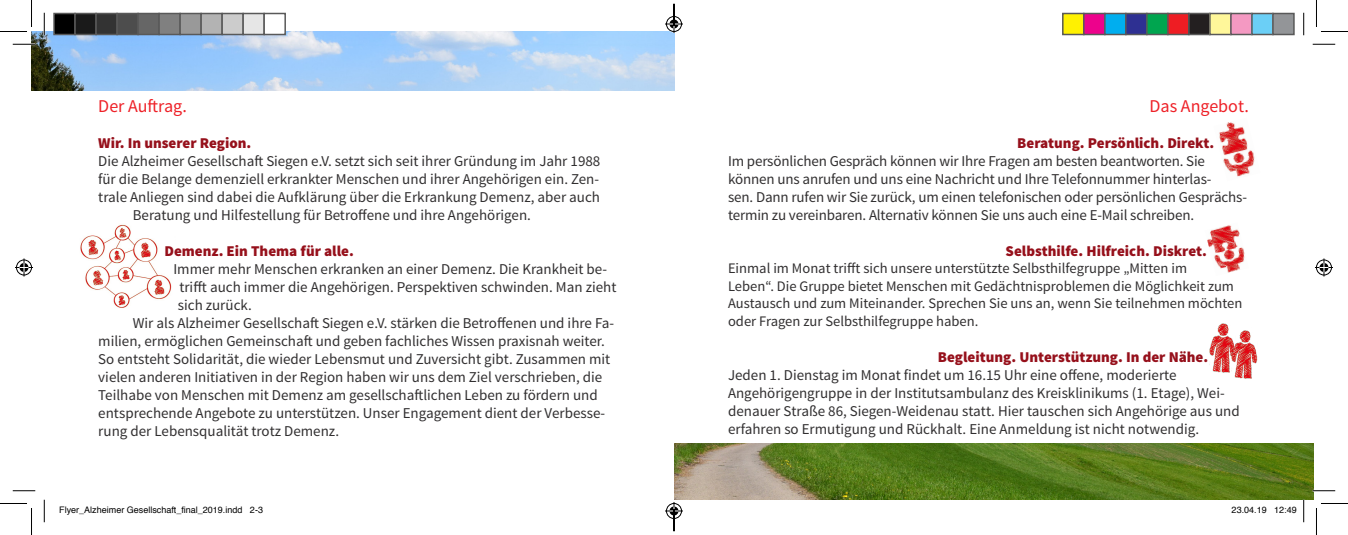
<style>
.page{position:relative;width:1348px;height:535px;background:#fff}
.page>*{position:absolute;margin:0;border:0;box-sizing:border-box;transform-origin:0 0}
.Absatzformat_2{font:18px "Source Sans Pro";color:#ee2027}
.t1{font:15px/18px "Source Sans Pro";color:#312f30}
.Absatzformat_1{font:900 15px "Source Sans Pro";color:#96101b}
.t2{font:14.55px/17.4px "Source Sans Pro";color:#312f30}
.t3{font:9px "Helvetica";color:#000}
</style>
<div class="page">
<img style="left:1219px;top:122px;width:36px;height:55px">
<img style="left:80px;top:224px;width:92px;height:84px">
<img style="left:32px;top:32px;width:642px;height:59px">
<img style="left:674px;top:443px;width:639px;height:56px">
<img style="left:1207px;top:225px;width:38px;height:48px">
<img style="left:1209px;top:323px;width:21px;height:50px">
<img style="left:1230px;top:330px;width:28px;height:49px">
<hr style="left:13px;top:43px;width:22px;height:2px;background:#fff">
<hr style="left:1312px;top:490px;width:22px;height:2px;background:#fff">
<hr style="left:43px;top:13px;width:2px;height:22px;background:#fff">
<svg style="left:13px;top:44px;width:22px;height:1px"></svg>
<svg style="left:1312px;top:44px;width:22px;height:1px"></svg>
<svg style="left:13px;top:490px;width:22px;height:1px"></svg>
<svg style="left:1312px;top:490px;width:22px;height:1px"></svg>
<svg style="left:44px;top:13px;width:1px;height:22px"></svg>
<svg style="left:44px;top:500px;width:1px;height:22px"></svg>
<svg style="left:1303px;top:13px;width:1px;height:22px"></svg>
<svg style="left:1303px;top:500px;width:1px;height:22px"></svg>
<svg style="left:0;top:0;width:32px;height:32px"></svg>
<svg style="left:0;top:503px;width:32px;height:32px"></svg>
<svg style="left:1316px;top:0;width:31px;height:32px"></svg>
<svg style="left:1316px;top:503px;width:31px;height:32px"></svg>
<svg style="left:15px;top:258px;width:18px;height:18px"></svg>
<svg style="left:1315px;top:258px;width:17px;height:18px"></svg>
<div style="left:54px;top:14px;width:21px;height:21px;background:#000"></div>
<div style="left:53px;top:13px;width:23px;height:22px;border:2px solid #595959"></div>
<div style="left:75px;top:14px;width:21px;height:21px;background:#1a1a1a"></div>
<div style="left:74px;top:13px;width:23px;height:22px;border:2px solid #595959"></div>
<div style="left:96px;top:14px;width:21px;height:21px;background:#333"></div>
<div style="left:95px;top:13px;width:23px;height:22px;border:2px solid #595959"></div>
<div style="left:117px;top:14px;width:21px;height:21px;background:#4d4d4d"></div>
<div style="left:116px;top:13px;width:23px;height:22px;border:2px solid #595959"></div>
<div style="left:138px;top:14px;width:21px;height:21px;background:#666"></div>
<div style="left:137px;top:13px;width:23px;height:22px;border:2px solid #595959"></div>
<div style="left:159px;top:14px;width:21px;height:21px;background:#808080"></div>
<div style="left:158px;top:13px;width:23px;height:22px;border:2px solid #595959"></div>
<div style="left:180px;top:14px;width:21px;height:21px;background:#999"></div>
<div style="left:179px;top:13px;width:23px;height:22px;border:2px solid #595959"></div>
<div style="left:201px;top:14px;width:21px;height:21px;background:#b3b3b3"></div>
<div style="left:200px;top:13px;width:23px;height:22px;border:2px solid #595959"></div>
<div style="left:222px;top:14px;width:21px;height:21px;background:#ccc"></div>
<div style="left:221px;top:13px;width:23px;height:22px;border:2px solid #595959"></div>
<div style="left:243px;top:14px;width:21px;height:21px;background:#e6e6e6"></div>
<div style="left:242px;top:13px;width:23px;height:22px;border:2px solid #595959"></div>
<div style="left:263px;top:13px;width:23px;height:22px;border:2px solid #595959"></div>
<div style="left:1062px;top:14px;width:21px;height:21px;background:#fff101"></div>
<div style="left:1061px;top:13px;width:23px;height:22px;border:2px solid #595959"></div>
<div style="left:1083px;top:14px;width:21px;height:21px;background:#ed028c"></div>
<div style="left:1082px;top:13px;width:23px;height:22px;border:2px solid #595959"></div>
<div style="left:1104px;top:14px;width:21px;height:21px;background:#00aeef"></div>
<div style="left:1103px;top:13px;width:23px;height:22px;border:2px solid #595959"></div>
<div style="left:1125px;top:14px;width:21px;height:21px;background:#2e3092"></div>
<div style="left:1124px;top:13px;width:23px;height:22px;border:2px solid #595959"></div>
<div style="left:1146px;top:14px;width:21px;height:21px;background:#00a54f"></div>
<div style="left:1145px;top:13px;width:23px;height:22px;border:2px solid #595959"></div>
<div style="left:1167px;top:14px;width:21px;height:21px;background:#ee1d23"></div>
<div style="left:1166px;top:13px;width:23px;height:22px;border:2px solid #595959"></div>
<div style="left:1188px;top:14px;width:21px;height:21px;background:#231f20"></div>
<div style="left:1187px;top:13px;width:23px;height:22px;border:2px solid #595959"></div>
<div style="left:1209px;top:14px;width:21px;height:21px;background:#fff79a"></div>
<div style="left:1208px;top:13px;width:23px;height:22px;border:2px solid #595959"></div>
<div style="left:1230px;top:14px;width:21px;height:21px;background:#f499c2"></div>
<div style="left:1229px;top:13px;width:23px;height:22px;border:2px solid #595959"></div>
<div style="left:1251px;top:14px;width:21px;height:21px;background:#6bcff6"></div>
<div style="left:1250px;top:13px;width:23px;height:22px;border:2px solid #595959"></div>
<div style="left:1272px;top:14px;width:21px;height:21px;background:#939598"></div>
<div style="left:1271px;top:13px;width:23px;height:22px;border:2px solid #595959"></div>
<svg style="left:665px;top:4px;width:18px;height:29px"></svg>
<svg style="left:665px;top:502px;width:18px;height:29px"></svg>
<p class="Absatzformat_2" style="left:98px;top:95px;width:90px">Der Auftrag.</p>
<p class="Absatzformat_1" style="left:98px;top:133px;width:154px">Wir. In unserer Region.</p>
<p class="t1" style="left:98px;top:152px;width:503px">Die Alzheimer Gesellschaft Siegen e.V. setzt sich seit ihrer Gründung im Jahr 1988</p>
<p class="t1" style="left:98px;top:170px;width:502px">für die Belange demenziell erkrankter Menschen und ihrer Angehörigen ein. Zen-</p>
<p class="t1" style="left:98px;top:188px;width:503px">trale Anliegen sind dabei die Aufklärung über die Erkrankung Demenz, aber auch</p>
<p class="t1" style="left:133px;top:206px;width:399px">Beratung und Hilfestellung für Betroffene und ihre Angehörigen.</p>
<p class="Absatzformat_1" style="left:164px;top:241px;width:191px">Demenz. Ein Thema für alle.</p>
<p class="t1" style="left:178px;top:260px;width:440px;text-indent:-4px">Immer mehr Menschen erkranken an einer Demenz. Die Krankheit be&shy;trifft auch immer die Angehörigen. Perspektiven schwinden. Man zieht sich zurück.</p>
<p class="t1" style="left:98px;top:314px;width:517px;text-indent:34px">Wir als Alzheimer Gesellschaft Siegen e.V. stärken die Betroffenen und ihre Fa&shy;milien, ermöglichen Gemeinschaft und geben fachliches Wissen praxisnah weiter.<br>So entsteht Solidarität, die wieder Lebensmut und Zuversicht gibt. Zusammen mit vielen anderen Initiativen in der Region haben wir uns dem Ziel verschrieben, die Teilhabe von Menschen mit Demenz am gesellschaftlichen Leben zu fördern und entsprechende Angebote zu unterstützen. Unser Engagement dient der Verbesse&shy;rung der Lebensqualität trotz Demenz.</p>
<p class="Absatzformat_2" style="left:1149px;top:95px;width:101px">Das Angebot.</p>
<p class="Absatzformat_1" style="left:1017px;top:133px;width:198px">Beratung. Persönlich. Direkt.</p>
<p class="t1" style="left:728px;top:152px;width:520px">Im persönlichen Gespräch können wir Ihre Fragen am besten beantworten. Sie können uns anrufen und uns eine Nachricht und Ihre Telefonnummer hinterlas-<br>sen. Dann rufen wir Sie zurück, um einen telefonischen oder persönlichen Gesprächs&shy;termin zu vereinbaren. Alternativ können Sie uns auch eine E-Mail schreiben.</p>
<p class="Absatzformat_1" style="left:1005px;top:241px;width:203px">Selbsthilfe. Hilfreich. Diskret.</p>
<p class="t2" style="left:728px;top:260px;width:516px">Einmal im Monat trifft sich unsere unterstützte Selbsthilfegruppe „Mitten im<br>Leben“. Die Gruppe bietet Menschen mit Gedächtnisproblemen die Möglichkeit zum Austausch und zum Miteinander. Sprechen Sie uns an, wenn Sie teilnehmen möchten oder Fragen zur Selbsthilfegruppe haben.</p>
<p class="Absatzformat_1" style="left:937px;top:347px;width:272px">Begleitung. Unterstützung. In der Nähe.</p>
<p class="t1" style="left:728px;top:366px;width:513px">Jeden 1. Dienstag im Monat findet um 16.15 Uhr eine offene, moderierte Angehörigengruppe in der Institutsambulanz des Kreisklinikums (1. Etage), Wei&shy;denauer Straße 86, Siegen-Weidenau statt. Hier tauschen sich Angehörige aus und erfahren so Ermutigung und Rückhalt. Eine Anmeldung ist nicht notwendig.</p>
<p class="t3" style="left:59px;top:503px;width:205px">Flyer_Alzheimer Gesellschaft_final_2019.indd 2-3</p>
<p class="t3" style="left:1231px;top:503px;width:67px">23.04.19 12:49</p>
</div>
